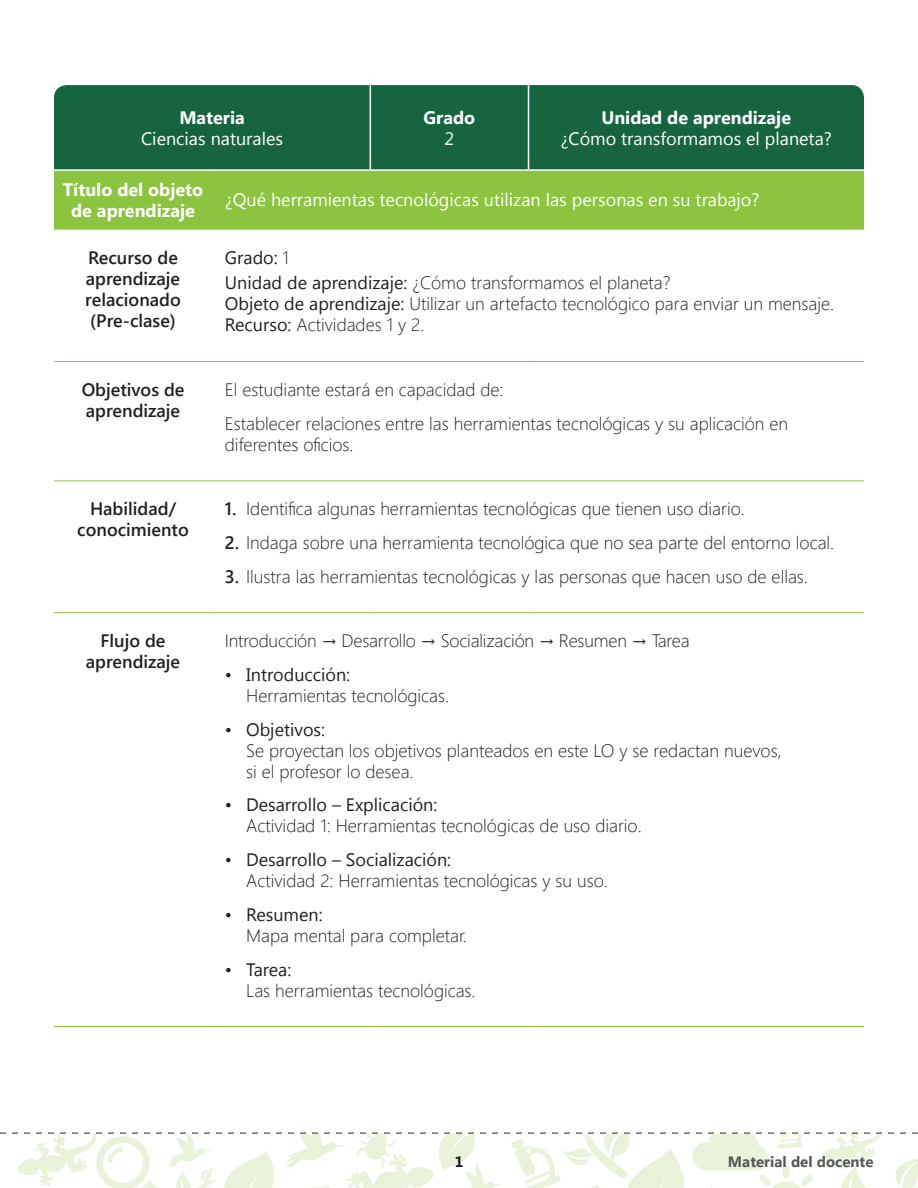
<style>
.page{position:relative;width:918px;height:1188px;background:#fff}
.page>*{position:absolute;margin:0;border:0;box-sizing:border-box;transform-origin:0 0}
.t1{font:300 18px/21px "Segoe UI";color:#231f20}
.t2{font:18px "Segoe UI";color:#fff}
.t3{font:600 18px/21px "Segoe UI";color:#231f20}
.t4{font:18px "Segoe UI";color:#231f20}
.t5{font:700 18px/21px "Segoe UI";color:#fff;text-align:center}
.t6{font:700 15px "Segoe UI";color:#57585a}
.t7{font:700 15px "Segoe UI";color:#231f20}
.s1{font-weight:400}
.s2{font-weight:600}
</style>
<div class="page">
<svg style="left:0;top:1132px;width:918px;height:56px"></svg>
<div style="left:54px;top:85px;width:810px;height:84px;background:#176540"></div>
<div style="left:54px;top:171px;width:810px;height:59px;background:#8cc440"></div>
<hr style="left:370px;top:85px;width:1px;height:84px;background:#fff">
<hr style="left:528px;top:85px;width:1px;height:84px;background:#fff">
<hr style="left:54px;top:481px;width:158px;height:1px;background:#8cc440">
<hr style="left:212px;top:481px;width:158px;height:1px;background:#8cc440">
<hr style="left:370px;top:481px;width:159px;height:1px;background:#8cc440">
<hr style="left:529px;top:481px;width:335px;height:1px;background:#8cc440">
<hr style="left:54px;top:612px;width:158px;height:1px;background:#8cc440">
<hr style="left:212px;top:612px;width:158px;height:1px;background:#8cc440">
<hr style="left:370px;top:612px;width:159px;height:1px;background:#8cc440">
<hr style="left:529px;top:612px;width:335px;height:1px;background:#8cc440">
<hr style="left:54px;top:1026px;width:158px;height:1px;background:#8cc440">
<hr style="left:212px;top:1026px;width:158px;height:1px;background:#8cc440">
<hr style="left:370px;top:1026px;width:159px;height:1px;background:#8cc440">
<hr style="left:529px;top:1026px;width:335px;height:1px;background:#8cc440">
<hr style="left:54px;top:361px;width:158px;height:1px;background:#8cc440">
<hr style="left:212px;top:361px;width:158px;height:1px;background:#8cc440">
<hr style="left:370px;top:361px;width:159px;height:1px;background:#8cc440">
<hr style="left:529px;top:361px;width:335px;height:1px;background:#8cc440">
<p class="t5" style="left:179px;top:106px;width:67px">Materia</p>
<p class="t2" style="left:141px;top:126px;width:143px">Ciencias naturales</p>
<p class="t5" style="left:424px;top:106px;width:53px">Grado</p>
<p class="t2" style="left:445px;top:126px;width:11px">2</p>
<p class="t5" style="left:601px;top:106px;width:191px">Unidad de aprendizaje</p>
<p class="t2" style="left:560px;top:126px;width:273px">¿Cómo transformamos el planeta?</p>
<p class="t5" style="left:63px;top:178px;width:142px">Título del objeto de aprendizaje</p>
<p class="t2" style="left:225px;top:188px;width:536px">¿Qué herramientas tecnológicas utilizan las personas en su trabajo?</p>
<p class="t3" style="left:85px;top:247px;width:97px">Recurso de aprendizaje relacionado (Pre-clase)</p>
<p class="t1" style="left:225px;top:244px;width:447px;line-height:25.2px"><span class="s1">Grado:</span> 1<br><span class="s1">Unidad de aprendizaje:</span> ¿Cómo transformamos el planeta?</p>
<p class="t1" style="left:225px;top:293px;width:611px"><span class="s1">Objeto de aprendizaje:</span> Utilizar un artefacto tecnológico para enviar un mensaje.<br><span class="s1">Recurso:</span> Actividades 1 y 2.</p>
<p class="t3" style="left:82px;top:379px;width:104px">Objetivos de aprendizaje</p>
<p class="t1" style="left:225px;top:372px;width:565px;line-height:33.8px">El estudiante estará en capacidad de:<br>Establecer relaciones entre las herramientas tecnológicas y su aplicación en</p>
<p class="t1" style="left:225px;top:433px;width:130px">diferentes oficios.</p>
<p class="t3" style="left:77px;top:498px;width:113px;text-align:center">Habilidad/ conocimiento</p>
<p class="t1" style="left:225px;top:498px;width:521px"><span class="s2">1.</span> Identifica algunas herramientas tecnológicas que tienen uso diario.</p>
<p class="t1" style="left:225px;top:531px;width:611px"><span class="s2">2.</span> Indaga sobre una herramienta tecnológica que no sea parte del entorno local.</p>
<p class="t1" style="left:225px;top:565px;width:585px"><span class="s2">3.</span> Ilustra las herramientas tecnológicas y las personas que hacen uso de ellas.</p>
<p class="t3" style="left:86px;top:630px;width:96px;text-align:center">Flujo de aprendizaje</p>
<p class="t1" style="left:225px;top:629px;width:466px">Introducción → Desarrollo → Socialización → Resumen → Tarea</p>
<p class="t4" style="left:225px;top:662px;width:127px">• Introducción:</p>
<p class="t1" style="left:246px;top:684px;width:204px">Herramientas tecnológicas.</p>
<p class="t4" style="left:225px;top:717px;width:102px">• Objetivos:</p>
<p class="t1" style="left:246px;top:739px;width:537px">Se proyectan los objetivos planteados en este LO y se redactan nuevos, si el profesor lo desea.</p>
<p class="t4" style="left:225px;top:793px;width:214px">• Desarrollo – Explicación:</p>
<p class="t1" style="left:246px;top:815px;width:397px">Actividad 1: Herramientas tecnológicas de uso diario.</p>
<p class="t4" style="left:225px;top:847px;width:228px">• Desarrollo – Socialización:</p>
<p class="t1" style="left:246px;top:869px;width:363px">Actividad 2: Herramientas tecnológicas y su uso.</p>
<p class="t4" style="left:225px;top:902px;width:99px">• Resumen:</p>
<p class="t1" style="left:246px;top:924px;width:222px">Mapa mental para completar.</p>
<p class="t4" style="left:225px;top:957px;width:68px">• Tarea:</p>
<p class="t1" style="left:246px;top:979px;width:231px">Las herramientas tecnológicas.</p>
<p class="t7" style="left:455px;top:1151px;width:10px">1</p>
<p class="t6" style="left:728px;top:1151px;width:147px">Material del docente</p>
</div>
